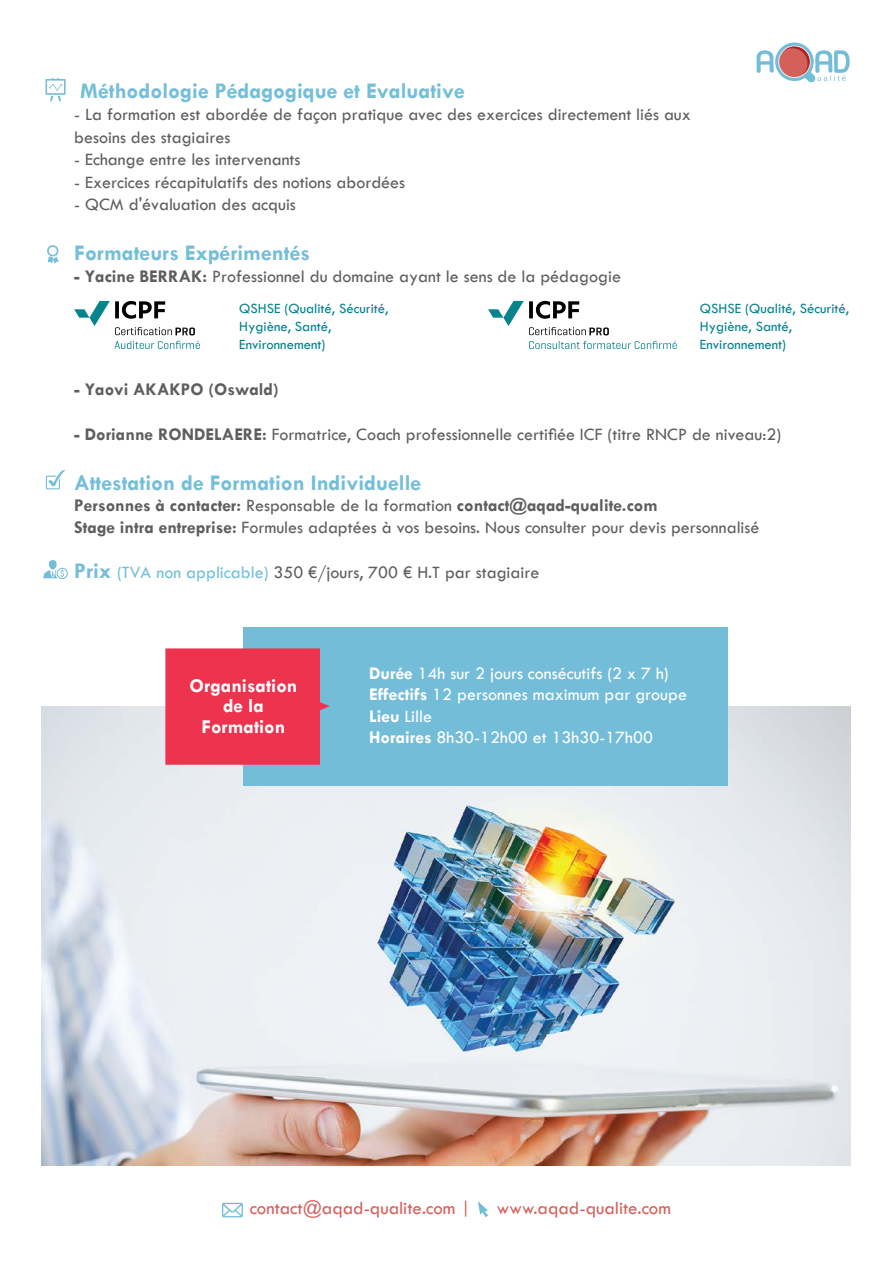
<style>
.page{position:relative;width:893px;height:1263px;background:#fff}
.page>*{position:absolute;margin:0;border:0;box-sizing:border-box;transform-origin:0 0}
.t1{font:700 22.5px "Tw Cen";color:#74beda}
.t2{font:700 19.8px/20.7px "Tw Cen";color:#fff;text-align:center}
.t3{font:18.9px "Tw Cen";color:#d4605a}
.t4{font:18px/22.5px "Tw Cen";color:#5d5e5e}
.t5{font:18px/21.6px "Tw Cen";color:#fff}
.t6{font:700 18px "Tw Cen";color:#5d5e5e}
.t7{font:14.7px/17.9px "Tw Cen";color:#01838e}
.s1{font-weight:700}
.s2{font-weight:700;font-size:22.5px;color:#74beda}
.s3{color:#74beda}
</style>
<div class="page">
<img style="left:42px;top:706px;width:808px;height:460px">
<svg style="left:222px;top:1203px;width:21px;height:14px"></svg>
<svg style="left:478px;top:1201px;width:10px;height:16px"></svg>
<svg style="left:775px;top:43px;width:39px;height:38px"></svg>
<svg style="left:778px;top:46px;width:33px;height:32px"></svg>
<div style="left:779px;top:47px;width:31px;height:30px;background:#d4605a;border-radius:50%"></div>
<svg style="left:757px;top:50px;width:17px;height:23px"></svg>
<svg style="left:784px;top:47px;width:66px;height:36px"></svg>
<svg style="left:46px;top:78px;width:20px;height:23px"></svg>
<svg style="left:46px;top:470px;width:19px;height:19px"></svg>
<svg style="left:47px;top:245px;width:12px;height:19px"></svg>
<svg style="left:43px;top:560px;width:25px;height:19px"></svg>
<div style="left:243px;top:627px;width:485px;height:159px;background:#74bdd9"></div>
<svg style="left:165px;top:648px;width:165px;height:117px;background:#e63c58"></svg>
<svg style="left:114px;top:341px;width:86px;height:8px"></svg>
<svg style="left:74px;top:301px;width:121px;height:34px"></svg>
<svg style="left:529px;top:341px;width:148px;height:8px"></svg>
<svg style="left:488px;top:301px;width:121px;height:34px"></svg>
<p class="t1" style="left:80px;top:77px;width:386px">Méthodologie Pédagogique et Evaluative</p>
<p class="t4" style="left:74px;top:103px;width:618px">- La formation est abordée de façon pratique avec des exercices directement liés aux besoins des stagiaires</p>
<p class="t4" style="left:74px;top:148px;width:228px">- Echange entre les intervenants</p>
<p class="t4" style="left:74px;top:171px;width:333px">- Exercices récapitulatifs des notions abordées</p>
<p class="t4" style="left:74px;top:193px;width:223px">- QCM d'évaluation des acquis</p>
<p class="t1" style="left:74px;top:239px;width:237px">Formateurs Expérimentés</p>
<p class="t4" style="left:74px;top:265px;width:548px"><span class="s1">- Yacine BERRAK:</span> Professionnel du domaine ayant le sens de la pédagogie</p>
<p class="t7" style="left:239px;top:299px;width:151px">QSHSE (Qualité, Sécurité,<br>Hygiène, Santé,<br>Environnement)</p>
<p class="t7" style="left:700px;top:299px;width:151px">QSHSE (Qualité, Sécurité,<br>Hygiène, Santé,<br>Environnement)</p>
<p class="t6" style="left:74px;top:378px;width:206px">- Yaovi AKAKPO (Oswald)</p>
<p class="t4" style="left:74px;top:423px;width:708px"><span class="s1">- Dorianne RONDELAERE:</span> Formatrice, Coach professionnelle certifiée ICF (titre RNCP de niveau:2)</p>
<p class="t1" style="left:74px;top:469px;width:349px">Attestation de Formation Individuelle</p>
<p class="t4" style="left:74px;top:495px;width:687px;line-height:21.6px"><span class="s1">Personnes à contacter:</span> Responsable de la formation <span class="s1">contact@aqad-qualite.com<br>Stage intra entreprise:</span> Formules adaptées à vos besoins. Nous consulter pour devis personnalisé</p>
<p class="t4" style="left:74px;top:561px;width:467px"><span class="s2">Prix</span> <span class="s3">(TVA non applicable)</span> 350 €/jours, 700 € H.T par stagiaire</p>
<p class="t2" style="left:190px;top:674px;width:109px">Organisation de la<br>Formation</p>
<p class="t5" style="left:369px;top:662px;width:320px"><span class="s1">Durée</span> 14h sur 2 jours consécutifs (2 x 7 h)<br><span class="s1">Effectifs</span> 12 personnes maximum par groupe<br><span class="s1">Lieu</span> Lille<br><span class="s1">Horaires</span> 8h30-12h00 et 13h30-17h00</p>
<p class="t3" style="left:250px;top:1197px;width:222px">contact@aqad-qualite.com |</p>
<p class="t3" style="left:497px;top:1197px;width:176px">www.aqad-qualite.com</p>
</div>
